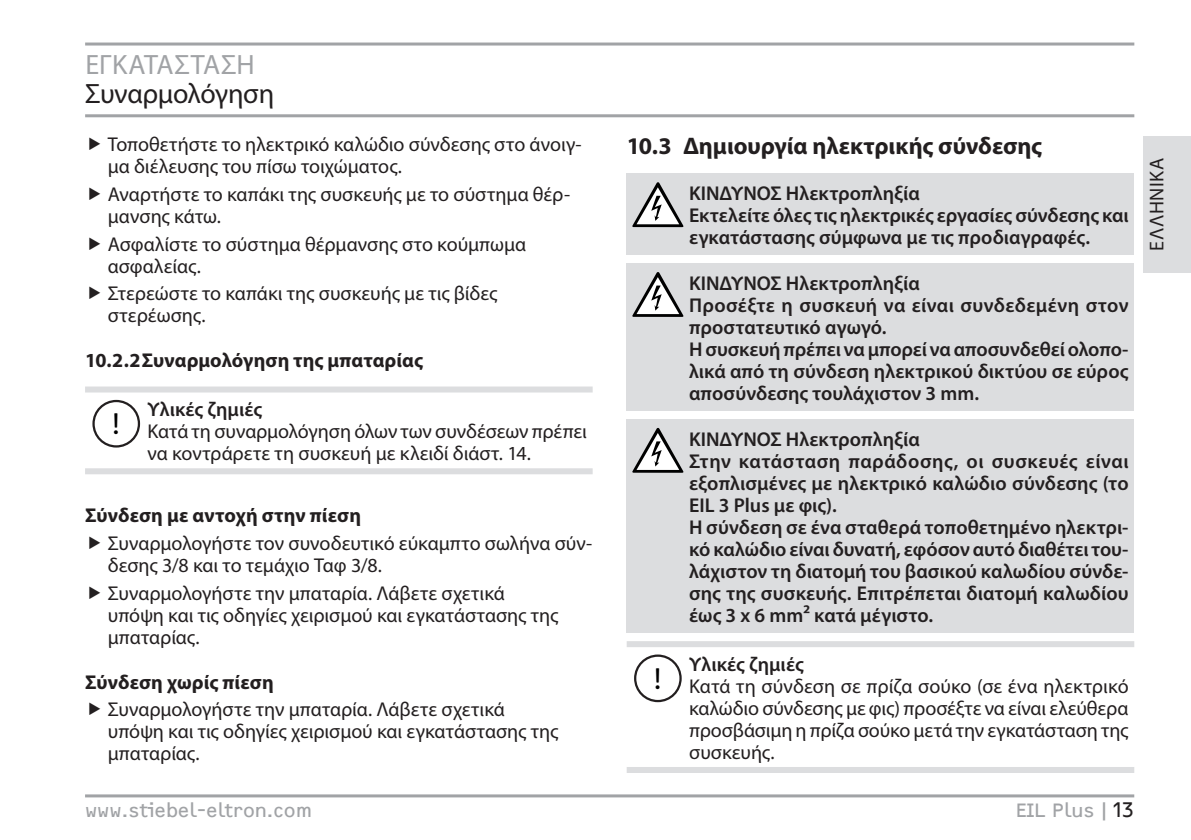
<style>
.page{position:relative;width:1191px;height:840px;background:#fff}
.page>*{position:absolute;margin:0;border:0;box-sizing:border-box;transform-origin:0 0}
.t1{font:31px "STE Info Text";color:#000}
.t2{font:28px "Myriad Pro";letter-spacing:-.015em;color:#231f20}
.t3{font:28px "Myriad Pro";color:#a1a3a6}
.t4{font:700 24px "Myriad Pro";letter-spacing:-.005em;color:#231f20}
.t5{font:20px/22px "Myriad Pro";color:#231f20}
.t6{font:600 20px/22px "Myriad Pro";letter-spacing:.005em;color:#231f20}
.t7{font:700 20px "Myriad Pro";letter-spacing:.005em;color:#231f20}
.t8{font:20px "F2 FOCR Bczyk Com";color:#a1a3a6}
.t9{font:20px "Myriad Pro";letter-spacing:.025em;color:#231f20}
.s1{color:#231f20}
</style>
<div class="page">
<div style="left:1142px;top:136px;width:49px;height:136px;background:#dcdddf"></div>
<hr style="left:85px;top:794px;width:1049px;height:3px;background:#a1a3a6">
<hr style="left:85px;top:42px;width:1049px;height:3px;background:#a1a3a6">
<hr style="left:85px;top:114px;width:1049px;height:3px;background:#a1a3a6">
<div style="left:85px;top:386px;width:507px;height:6px;background:#dcdddf"></div>
<div style="left:85px;top:468px;width:507px;height:6px;background:#dcdddf"></div>
<div style="left:92px;top:399px;width:48px;height:48px;border:2px solid #231f20;border-radius:50%"></div>
<div style="left:626px;top:173px;width:508px;height:82px;background:#dcdddf"></div>
<svg style="left:632px;top:182px;width:51px;height:45px"></svg>
<div style="left:626px;top:263px;width:508px;height:148px;background:#dcdddf"></div>
<svg style="left:632px;top:272px;width:51px;height:45px"></svg>
<div style="left:626px;top:419px;width:508px;height:213px;background:#dcdddf"></div>
<svg style="left:632px;top:428px;width:51px;height:44px"></svg>
<div style="left:626px;top:640px;width:508px;height:6px;background:#dcdddf"></div>
<div style="left:626px;top:766px;width:508px;height:6px;background:#dcdddf"></div>
<div style="left:634px;top:654px;width:47px;height:47px;border:2px solid #231f20;border-radius:50%"></div>
<h2 class="t3" style="left:85px;top:47px;width:30px">Εγκατάσταση</h2>
<h2 class="t2" style="left:85px;top:76px;width:191px">Συναρμολόγηση</h2>
<p class="t5" style="left:108px;top:133px;width:475px">Τοποθετήστε το ηλεκτρικό καλώδιο σύνδεσης στο άνοιγ&shy;μα διέλευσης του πίσω τοιχώματος.</p>
<p class="t5" style="left:108px;top:183px;width:464px">Αναρτήστε το καπάκι της συσκευής με το σύστημα θέρ&shy;μανσης κάτω.</p>
<p class="t5" style="left:108px;top:232px;width:420px">Ασφαλίστε το σύστημα θέρμανσης στο κούμπωμα ασφαλείας.</p>
<p class="t5" style="left:108px;top:282px;width:391px">Στερεώστε το καπάκι της συσκευής με τις βίδες στερέωσης.</p>
<p class="t7" style="left:85px;top:347px;width:339px">10.2.2Συναρμολόγηση της μπαταρίας</p>
<h1 class="t1" style="left:112px;top:406px;width:11px">!</h1>
<p class="t6" style="left:147px;top:397px;width:116px">Υλικές ζημιές</p>
<p class="t5" style="left:147px;top:419px;width:441px">Κατά τη συναρμολόγηση όλων των συνδέσεων πρέπει να κοντράρετε τη συσκευή με κλειδί διάστ. 14.</p>
<p class="t7" style="left:85px;top:502px;width:277px">Σύνδεση με αντοχή στην πίεση</p>
<p class="t5" style="left:108px;top:531px;width:486px">Συναρμολογήστε τον συνοδευτικό εύκαμπτο σωλήνα σύν&shy;δεσης 3/8 και το τεμάχιο Tαφ 3/8.</p>
<p class="t5" style="left:108px;top:581px;width:452px">Συναρμολογήστε την μπαταρία. Λάβετε σχετικά υπόψη και τις οδηγίες χειρισμού και εγκατάστασης της μπαταρίας.</p>
<p class="t7" style="left:85px;top:668px;width:190px">Σύνδεση χωρίς πίεση</p>
<p class="t5" style="left:108px;top:697px;width:452px">Συναρμολογήστε την μπαταρία. Λάβετε σχετικά υπόψη και τις οδηγίες χειρισμού και εγκατάστασης της μπαταρίας.</p>
<p class="t4" style="left:626px;top:130px;width:417px">10.3 Δημιουργία ηλεκτρικής σύνδεσης</p>
<p class="t6" style="left:689px;top:182px;width:441px">ΚΙΝΔΥΝΟΣ Ηλεκτροπληξία<br>Εκτελείτε όλες τις ηλεκτρικές εργασίες σύνδεσης και εγκατάστασης σύμφωνα με τις προδιαγραφές.</p>
<p class="t6" style="left:689px;top:271px;width:441px">ΚΙΝΔΥΝΟΣ Ηλεκτροπληξία<br>Προσέξτε η συσκευή να είναι συνδεδεμένη στον προστατευτικό αγωγό.<br>Η συσκευή πρέπει να μπορεί να αποσυνδεθεί ολοπο&shy;λικά από τη σύνδεση ηλεκτρικού δικτύου σε εύρος αποσύνδεσης τουλάχιστον 3 mm.</p>
<p class="t6" style="left:689px;top:427px;width:441px">ΚΙΝΔΥΝΟΣ Ηλεκτροπληξία<br>Στην κατάσταση παράδοσης, οι συσκευές είναι εξοπλισμένες με ηλεκτρικό καλώδιο σύνδεσης (το EIL 3 Plus με φις).<br>Η σύνδεση σε ένα σταθερά τοποθετημένο ηλεκτρι&shy;κό καλώδιο είναι δυνατή, εφόσον αυτό διαθέτει του&shy;λάχιστον τη διατομή του βασικού καλωδίου σύνδε&shy;σης της συσκευής. Επιτρέπεται διατομή καλωδίου έως 3 x 6 mm² κατά μέγιστο.</p>
<h1 class="t1" style="left:653px;top:660px;width:11px">!</h1>
<p class="t6" style="left:689px;top:652px;width:116px">Υλικές ζημιές</p>
<p class="t5" style="left:689px;top:674px;width:441px;text-align:justify">Κατά τη σύνδεση σε πρίζα σούκο (σε ένα ηλεκτρικό καλώδιο σύνδεσης με φις) προσέξτε να είναι ελεύθερα προσβάσιμη η πρίζα σούκο μετά την εγκατάσταση της συσκευής.</p>
<p class="t8" style="left:85px;top:798px;width:229px">www.stiebel-eltron.com</p>
<p class="t8" style="left:1015px;top:798px;width:121px">EIL Plus|<span class="s1">13</span></p>
<p class="t9" style="left:1144px;top:251px;width:95px;rotate:-90deg">ΕΛΛΗΝΙΚΆ</p>
</div>
